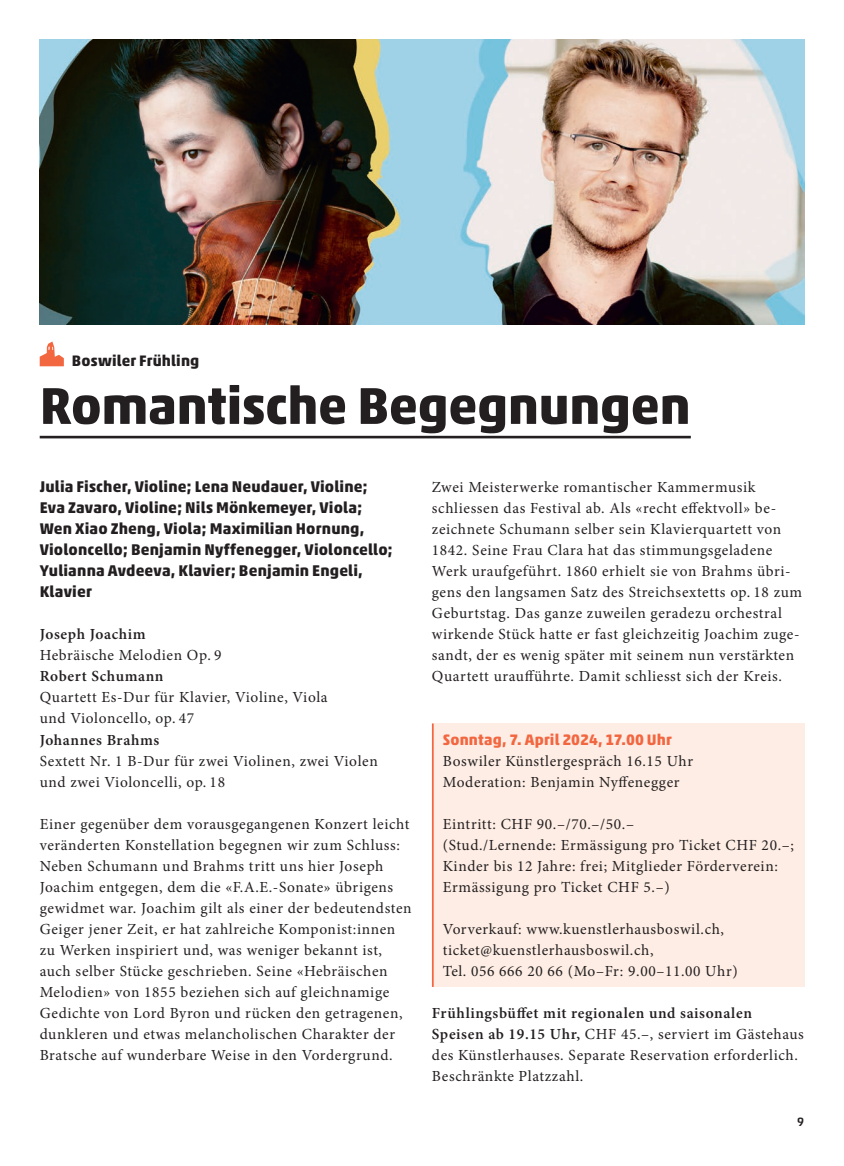
<style>
.page{position:relative;width:844px;height:1166px;background:#fff}
.page>*{position:absolute;margin:0;border:0;box-sizing:border-box;transform-origin:0 0}
.Titel___30{font:700 52.5px "Akko W01";letter-spacing:-.01em;color:#231f20}
._3_Musiker{font:700 15.75px/21px "Akko W01";letter-spacing:.01em;color:#231f20}
.Fliesstext{font:15.4px/21px "Minion Pro";letter-spacing:.04em;color:#231f20}
.Fliesstext-2{font:600 15.4px "Minion Pro";letter-spacing:.04em;color:#231f20}
.Untertitel{font:700 15.4px "Akko W01";letter-spacing:.01em;color:#f26640}
.Untertitel-2{font:700 15.4px "Akko W01";letter-spacing:.01em;color:#231f20}
.t1{font:500 12.25px "Akko W01";color:#231f20}
.s1{font-weight:600}
</style>
<div class="page">
<img style="left:40px;top:40px;width:764px;height:284px">
<hr style="left:40px;top:436px;width:650px;height:2px;background:#231f20">
<svg style="left:40px;top:341px;width:24px;height:25px"></svg>
<div style="left:432px;top:723px;width:372px;height:264px;background:#fdede4"></div>
<hr style="left:432px;top:723px;width:1px;height:264px;background:#f26640">
<p class="Untertitel-2" style="left:72px;top:352px;width:129px">Boswiler Frühling</p>
<p class="Titel___30" style="left:40px;top:373px;width:652px">Romantische Begegnungen</p>
<p class="_3_Musiker" style="left:40px;top:476px;width:354px">Julia Fischer, Violine; Lena Neudauer, Violine; Eva Zavaro, Violine; Nils Mönkemeyer, Viola; Wen Xiao Zheng, Viola; Maximilian Hornung, Violoncello; Benjamin Nyffenegger, Violoncello; Yulianna Avdeeva, Klavier; Benjamin Engeli, Klavier</p>
<p class="Fliesstext-2" style="left:40px;top:624px;width:107px">Joseph Joachim</p>
<p class="Fliesstext" style="left:40px;top:645px;width:183px">Hebräische Melodien Op. 9</p>
<p class="Fliesstext-2" style="left:40px;top:666px;width:125px">Robert Schumann</p>
<p class="Fliesstext" style="left:40px;top:687px;width:289px">Quartett Es-Dur für Klavier, Violine, Viola und Violoncello, op. 47</p>
<p class="Fliesstext-2" style="left:40px;top:729px;width:121px">Johannes Brahms</p>
<p class="Fliesstext" style="left:40px;top:750px;width:339px">Sextett Nr. 1 B-Dur für zwei Violinen, zwei Violen und zwei Violoncelli, op. 18</p>
<p class="Fliesstext" style="left:40px;top:813px;width:373px">Einer gegenüber dem vorausgegangenen Konzert leicht veränderten Konstellation begegnen wir zum Schluss:<br>Neben Schumann und Brahms tritt uns hier Joseph Joachim entgegen, dem die «F.A.E.-Sonate» übrigens gewidmet war. Joachim gilt als einer der bedeutendsten Geiger jener Zeit, er hat zahlreiche Komponist:innen zu Werken inspiriert und, was weniger bekannt ist, auch selber Stücke geschrieben. Seine «Hebräischen Melodien» von 1855 beziehen sich auf gleichnamige Gedichte von Lord Byron und rücken den getragenen, dunkleren und etwas melancholischen Charakter der Bratsche auf wunderbare Weise in den Vordergrund.</p>
<p class="Fliesstext" style="left:432px;top:477px;width:372px">Zwei Meisterwerke romantischer Kammermusik schlies sen das Festival ab. Als «recht effektvoll» be&shy;zeichnete Schumann selber sein Klavierquartett von 1842. Seine Frau Clara hat das stimmungsgeladene Werk uraufgeführt. 1860 erhielt sie von Brahms übri&shy;gens den langsamen Satz des Streichsextetts op. 18 zum Geburtstag. Das ganze zuweilen geradezu orchestral wirkende Stück hatte er fast gleichzeitig Joachim zuge&shy;sandt, der es wenig später mit seinem nun verstärkten Quartett uraufführte. Damit schliesst sich der Kreis.</p>
<p class="Untertitel" style="left:442px;top:730px;width:230px">Sonntag, 7. April 2024, 17.00 Uhr</p>
<p class="Fliesstext" style="left:442px;top:750px;width:252px">Boswiler Künstlergespräch 16.15 Uhr</p>
<p class="Fliesstext" style="left:442px;top:771px;width:238px">Moderation: Benjamin Nyffenegger</p>
<p class="Fliesstext" style="left:442px;top:813px;width:352px">Eintritt: CHF 90.–/70.–/50.–<br>(Stud./Lernende: Ermässigung pro Ticket CHF 20.–; Kinder bis 12 Jahre: frei; Mitglieder Förderverein:<br>Ermässigung pro Ticket CHF 5.–)</p>
<p class="Fliesstext" style="left:442px;top:918px;width:283px">Vorverkauf: www.kuenstlerhausboswil.ch,</p>
<p class="Fliesstext" style="left:442px;top:939px;width:212px">ticket@kuenstlerhausboswil.ch,</p>
<p class="Fliesstext" style="left:442px;top:960px;width:296px">Tel. 056 666 20 66 (Mo–Fr: 9.00–11.00 Uhr)</p>
<p class="Fliesstext" style="left:432px;top:1002px;width:373px"><span class="s1">Frühlingsbüffet mit regionalen und saisonalen Speisen ab 19.15 Uhr,</span> CHF 45.–, serviert im Gästehaus des Künstlerhauses. Separate Reservation erforderlich.<br>Beschränkte Platzzahl.</p>
<p class="t1" style="left:797px;top:1114px;width:8px">9</p>
</div>
